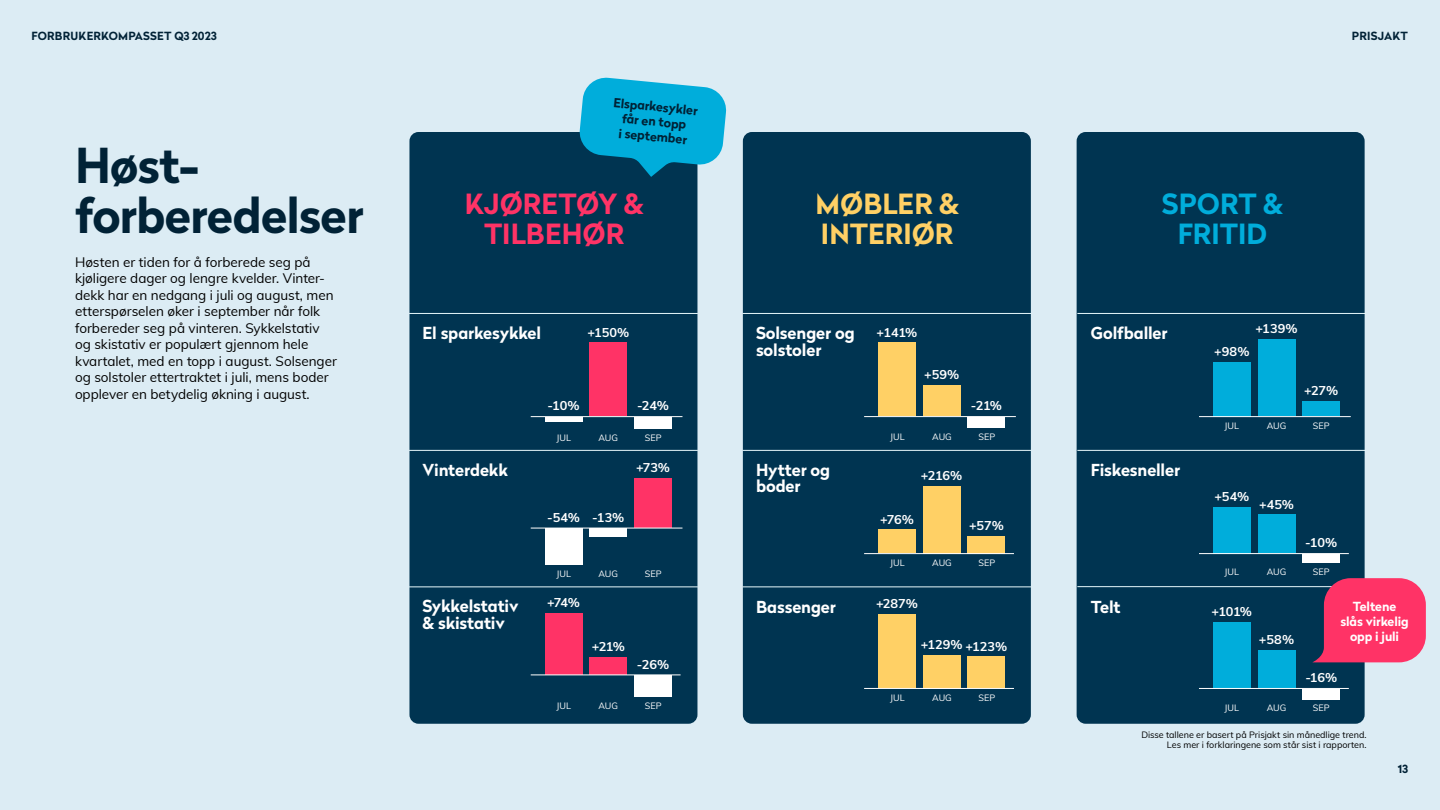
<style>
.page{position:relative;width:1440px;height:810px;background:#dcecf4}
.page>*{position:absolute;margin:0;border:0;box-sizing:border-box;transform-origin:0 0}
.Stora_rubriker{font:700 48px "Radikal";letter-spacing:-.02em;color:#012236}
.Mellanrubrik{font:700 27.75px "Radikal";letter-spacing:.01em;color:#f36}
.Mellanrubrik-2{font:700 27.75px "Radikal";letter-spacing:.01em;color:#ffd065}
.Mellanrubrik-3{font:700 27.75px "Radikal";letter-spacing:.005em;color:#00addb}
.Mellanrubrik-4{font:700 16.5px/16.5px "Radikal";letter-spacing:-.01em;color:#fff}
.Brödtext{font:13.5px/16.5px "Muli";letter-spacing:-.005em;color:#000}
.Brödtext-2{font:700 12.75px "Muli";letter-spacing:-.005em;color:#fff}
.Stora_rubriker-2{font:700 12.52px/15px "Radikal";color:#012236}
.Stora_rubriker-3{font:700 12.52px/15px "Radikal";letter-spacing:-.01em;color:#fff;text-align:center}
.t1{font:700 11.25px "Radikal";letter-spacing:.02em;color:#012236}
.Bildtext{font:9px "Muli";color:#000}
.Brödtext-3{font:9px "Muli";letter-spacing:.005em;color:#fff}
</style>
<div class="page">
<div style="left:1077px;top:132px;width:288px;height:592px;background:#003451;border-radius:9px"></div>
<hr style="left:1077px;top:450px;width:289px;height:1px;background:#e6f7fb">
<hr style="left:1077px;top:313px;width:289px;height:1px;background:#e6f7fb">
<hr style="left:1077px;top:586px;width:289px;height:1px;background:#e6f7fb">
<div style="left:1303px;top:401px;width:37px;height:15px;background:#00addb"></div>
<div style="left:1258px;top:339px;width:37px;height:77px;background:#00addb"></div>
<div style="left:1213px;top:362px;width:38px;height:54px;background:#00addb"></div>
<hr style="left:1199px;top:416px;width:152px;height:1px;background:#fff">
<div style="left:1303px;top:554px;width:37px;height:8px;background:#fff"></div>
<div style="left:1258px;top:515px;width:37px;height:38px;background:#00addb"></div>
<div style="left:1213px;top:507px;width:38px;height:46px;background:#00addb"></div>
<hr style="left:1199px;top:553px;width:150px;height:1px;background:#fff">
<div style="left:1258px;top:650px;width:37px;height:38px;background:#00addb"></div>
<div style="left:1213px;top:622px;width:38px;height:66px;background:#00addb"></div>
<div style="left:1303px;top:689px;width:37px;height:10px;background:#fff"></div>
<hr style="left:1199px;top:688px;width:150px;height:1px;background:#fff">
<div style="left:743px;top:132px;width:288px;height:592px;background:#003451;border-radius:9px"></div>
<hr style="left:742px;top:450px;width:289px;height:1px;background:#e6f7fb">
<hr style="left:742px;top:313px;width:289px;height:1px;background:#e6f7fb">
<hr style="left:742px;top:586px;width:289px;height:1px;background:#e6f7fb">
<div style="left:923px;top:385px;width:37px;height:31px;background:#ffd065"></div>
<div style="left:878px;top:343px;width:38px;height:73px;background:#ffd065"></div>
<div style="left:968px;top:417px;width:37px;height:11px;background:#fff"></div>
<hr style="left:864px;top:416px;width:152px;height:1px;background:#fff">
<div style="left:968px;top:536px;width:37px;height:17px;background:#ffd065"></div>
<div style="left:923px;top:486px;width:37px;height:67px;background:#ffd065"></div>
<div style="left:878px;top:530px;width:38px;height:23px;background:#ffd065"></div>
<hr style="left:864px;top:553px;width:150px;height:1px;background:#fff">
<div style="left:923px;top:655px;width:37px;height:33px;background:#ffd065"></div>
<div style="left:878px;top:614px;width:38px;height:74px;background:#ffd065"></div>
<div style="left:968px;top:657px;width:37px;height:31px;background:#ffd065"></div>
<hr style="left:864px;top:688px;width:150px;height:1px;background:#fff">
<div style="left:409px;top:132px;width:288px;height:592px;background:#003451;border-radius:9px"></div>
<hr style="left:409px;top:450px;width:289px;height:1px;background:#e6f7fb">
<hr style="left:409px;top:313px;width:289px;height:1px;background:#e6f7fb">
<hr style="left:409px;top:586px;width:289px;height:1px;background:#e6f7fb">
<div style="left:634px;top:417px;width:38px;height:12px;background:#fff"></div>
<div style="left:590px;top:343px;width:37px;height:73px;background:#f36"></div>
<div style="left:545px;top:417px;width:37px;height:5px;background:#fff"></div>
<hr style="left:531px;top:416px;width:151px;height:1px;background:#fff">
<div style="left:545px;top:528px;width:37px;height:37px;background:#fff"></div>
<div style="left:590px;top:528px;width:37px;height:9px;background:#fff"></div>
<div style="left:634px;top:478px;width:38px;height:50px;background:#f36"></div>
<hr style="left:531px;top:528px;width:151px;height:1px;background:#fff">
<div style="left:590px;top:657px;width:37px;height:18px;background:#f36"></div>
<div style="left:545px;top:613px;width:37px;height:62px;background:#f36"></div>
<div style="left:634px;top:675px;width:38px;height:22px;background:#fff"></div>
<hr style="left:531px;top:675px;width:150px;height:1px;background:#fff">
<svg style="left:579px;top:77px;width:148px;height:100px"></svg>
<svg style="left:1312px;top:578px;width:114px;height:84px;background:#e03968"></svg>
<p class="t1" style="left:31px;top:28px;width:187px">FORBRUKERKOMPASSET Q3 2023</p>
<p class="t1" style="left:1352px;top:28px;width:58px">PRISJAKT</p>
<p class="Stora_rubriker-2" style="left:614px;top:94px;width:86px;rotate:6deg">Elsparkesykler</p>
<p class="Stora_rubriker-2" style="left:621px;top:110px;width:70px;rotate:6deg">får en topp i september</p>
<p class="Stora_rubriker" style="left:75px;top:130px;width:126px">Høst-</p>
<p class="Stora_rubriker" style="left:75px;top:181px;width:290px">forberedelser</p>
<p class="Mellanrubrik-3" style="left:1162px;top:184px;width:123px">SPORT &amp;</p>
<p class="Mellanrubrik" style="left:465px;top:184px;width:180px">KJØRETØY &amp;</p>
<p class="Mellanrubrik" style="left:484px;top:214px;width:142px">TILBEHØR</p>
<p class="Mellanrubrik-2" style="left:816px;top:184px;width:145px">MØBLER &amp;</p>
<p class="Mellanrubrik-2" style="left:821px;top:214px;width:134px">INTERIØR</p>
<p class="Mellanrubrik-3" style="left:1178px;top:214px;width:91px">FRITID</p>
<p class="Brödtext" style="left:75px;top:253px;width:237px">Høsten er tiden for å forberede seg på</p>
<p class="Brödtext" style="left:75px;top:269px;width:263px">kjøligere dager og lengre kvelder. Vinter&shy;dekk har en nedgang i juli og august, men etterspørselen øker i september når folk forbereder seg på vinteren. Sykkelstativ og skistativ er populært gjennom hele kvartalet, med en topp i august. Solsenger og solstoler ettertraktet i juli, mens boder</p>
<p class="Brödtext" style="left:75px;top:385px;width:236px">opplever en betydelig økning i august.</p>
<p class="Mellanrubrik-4" style="left:423px;top:325px;width:120px">El sparkesykkel</p>
<p class="Brödtext-2" style="left:587px;top:323px;width:44px">+150%</p>
<p class="Brödtext-2" style="left:548px;top:396px;width:34px">-10%</p>
<p class="Brödtext-2" style="left:637px;top:396px;width:34px">-24%</p>
<p class="Mellanrubrik-4" style="left:756px;top:325px;width:100px">Solsenger og solstoler</p>
<p class="Brödtext-2" style="left:877px;top:323px;width:42px">+141%</p>
<p class="Brödtext-2" style="left:924px;top:366px;width:37px">+59%</p>
<p class="Brödtext-2" style="left:971px;top:396px;width:33px">-21%</p>
<p class="Mellanrubrik-4" style="left:423px;top:461px;width:87px">Vinterdekk</p>
<p class="Brödtext-3" style="left:556px;top:431px;width:16px">JUL</p>
<p class="Brödtext-3" style="left:599px;top:431px;width:21px">AUG</p>
<p class="Brödtext-3" style="left:645px;top:431px;width:18px">SEP</p>
<p class="Brödtext-3" style="left:890px;top:430px;width:16px">JUL</p>
<p class="Brödtext-3" style="left:932px;top:430px;width:21px">AUG</p>
<p class="Brödtext-3" style="left:978px;top:430px;width:18px">SEP</p>
<p class="Brödtext-2" style="left:636px;top:458px;width:36px">+73%</p>
<p class="Brödtext-2" style="left:547px;top:508px;width:34px">-54%</p>
<p class="Brödtext-2" style="left:592px;top:508px;width:34px">-13%</p>
<p class="Mellanrubrik-4" style="left:756px;top:461px;width:76px">Hytter og</p>
<p class="Mellanrubrik-4" style="left:756px;top:478px;width:46px">boder</p>
<p class="Brödtext-2" style="left:921px;top:466px;width:43px">+216%</p>
<p class="Brödtext-2" style="left:880px;top:510px;width:35px">+76%</p>
<p class="Brödtext-2" style="left:969px;top:516px;width:36px">+57%</p>
<p class="Brödtext-3" style="left:556px;top:568px;width:16px">JUL</p>
<p class="Brödtext-3" style="left:599px;top:567px;width:21px">AUG</p>
<p class="Brödtext-3" style="left:645px;top:568px;width:18px">SEP</p>
<p class="Brödtext-3" style="left:890px;top:556px;width:16px">JUL</p>
<p class="Brödtext-3" style="left:932px;top:556px;width:21px">AUG</p>
<p class="Brödtext-3" style="left:978px;top:556px;width:18px">SEP</p>
<p class="Mellanrubrik-4" style="left:423px;top:598px;width:97px">Sykkelstativ &amp; skistativ</p>
<p class="Brödtext-2" style="left:547px;top:593px;width:34px">+74%</p>
<p class="Brödtext-2" style="left:592px;top:637px;width:35px">+21%</p>
<p class="Brödtext-2" style="left:637px;top:655px;width:34px">-26%</p>
<p class="Brödtext-3" style="left:556px;top:699px;width:16px">JUL</p>
<p class="Brödtext-3" style="left:599px;top:699px;width:21px">AUG</p>
<p class="Brödtext-3" style="left:645px;top:699px;width:18px">SEP</p>
<p class="Mellanrubrik-4" style="left:756px;top:599px;width:81px">Bassenger</p>
<p class="Brödtext-2" style="left:876px;top:595px;width:44px">+287%</p>
<p class="Brödtext-2" style="left:921px;top:635px;width:43px">+129%</p>
<p class="Brödtext-2" style="left:966px;top:637px;width:43px">+123%</p>
<p class="Brödtext-3" style="left:890px;top:691px;width:16px">JUL</p>
<p class="Brödtext-3" style="left:932px;top:691px;width:21px">AUG</p>
<p class="Brödtext-3" style="left:978px;top:691px;width:18px">SEP</p>
<p class="Mellanrubrik-4" style="left:1091px;top:325px;width:78px">Golfballer</p>
<p class="Mellanrubrik-4" style="left:1091px;top:461px;width:91px">Fiskesneller</p>
<p class="Mellanrubrik-4" style="left:1091px;top:599px;width:31px">Telt</p>
<p class="Brödtext-2" style="left:1256px;top:319px;width:44px">+139%</p>
<p class="Brödtext-2" style="left:1214px;top:342px;width:37px">+98%</p>
<p class="Brödtext-2" style="left:1304px;top:381px;width:36px">+27%</p>
<p class="Brödtext-3" style="left:1225px;top:419px;width:16px">JUL</p>
<p class="Brödtext-3" style="left:1267px;top:419px;width:21px">AUG</p>
<p class="Brödtext-3" style="left:1313px;top:419px;width:18px">SEP</p>
<p class="Brödtext-2" style="left:1214px;top:487px;width:36px">+54%</p>
<p class="Brödtext-2" style="left:1259px;top:495px;width:37px">+45%</p>
<p class="Brödtext-2" style="left:1305px;top:533px;width:34px">-10%</p>
<p class="Brödtext-3" style="left:1225px;top:565px;width:16px">JUL</p>
<p class="Brödtext-3" style="left:1267px;top:565px;width:21px">AUG</p>
<p class="Brödtext-3" style="left:1313px;top:565px;width:18px">SEP</p>
<p class="Brödtext-2" style="left:1212px;top:602px;width:42px">+101%</p>
<p class="Brödtext-2" style="left:1259px;top:630px;width:37px">+58%</p>
<p class="Stora_rubriker-3" style="left:1353px;top:599px;width:45px">Teltene</p>
<p class="Stora_rubriker-3" style="left:1340px;top:614px;width:70px">slås virkelig opp i juli</p>
<p class="Brödtext-2" style="left:1305px;top:668px;width:33px">-16%</p>
<p class="Brödtext-3" style="left:1225px;top:702px;width:16px">JUL</p>
<p class="Brödtext-3" style="left:1267px;top:702px;width:21px">AUG</p>
<p class="Brödtext-3" style="left:1313px;top:702px;width:18px">SEP</p>
<p class="Bildtext" style="left:1141px;top:728px;width:227px">Disse tallene er basert på Prisjakt sin månedlige trend.</p>
<p class="Bildtext" style="left:1167px;top:738px;width:201px">Les mer i forklaringene som står sist i rapporten.</p>
<p class="t1" style="left:1398px;top:761px;width:12px">13</p>
</div>
